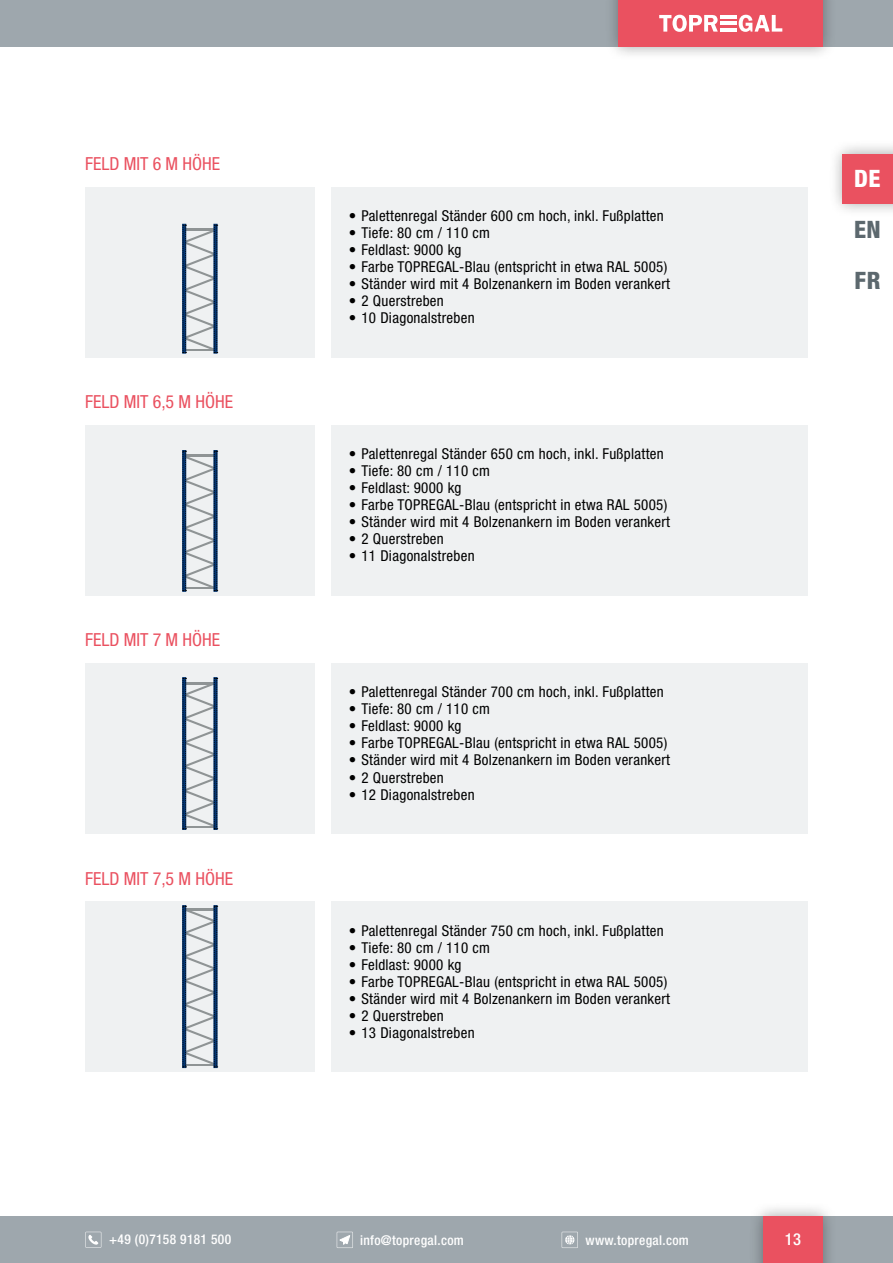
<style>
.page{position:relative;width:893px;height:1263px;background:#fff}
.page>*{position:absolute;margin:0;border:0;box-sizing:border-box;transform-origin:0 0}
.t1{font:800 condensed 24px/51px "Helvetica Neue LT Pro";color:#5c686e}
.t2{font:800 condensed 24px "Helvetica Neue LT Pro";color:#fff}
.t3{font:condensed 18px "Helvetica Neue LT Pro";color:#ea5160}
.t4{font:500 condensed 16.5px "Helvetica Neue LT Pro";color:#fff}
.t5{font:condensed 15px "Helvetica Neue LT Pro";letter-spacing:.02em;color:#000}
.t6{font:500 condensed 13.5px "Helvetica Neue LT Pro";letter-spacing:.025em;color:#fff}
</style>
<div class="page">
<div style="left:0;top:1216px;width:893px;height:47px;background:#9ea7ad"></div>
<svg style="left:562px;top:1232px;width:16px;height:16px"></svg>
<svg style="left:337px;top:1232px;width:16px;height:16px"></svg>
<svg style="left:85px;top:1232px;width:16px;height:16px"></svg>
<div style="left:0;top:0;width:893px;height:47px;background:#9ea7ad"></div>
<div style="left:604px;top:0;width:233px;height:61px;background:#000;opacity:.35"></div>
<div style="left:619px;top:0;width:204px;height:47px;background:#ea5160"></div>
<div style="left:749px;top:1202px;width:88px;height:61px;background:#000;opacity:.35"></div>
<div style="left:763px;top:1216px;width:60px;height:47px;background:#ea5160"></div>
<div style="left:829px;top:139px;width:64px;height:78px;background:#000;opacity:.35"></div>
<div style="left:843px;top:154px;width:50px;height:49px;background:#ea5160"></div>
<svg style="left:659px;top:15px;width:59px;height:17px"></svg>
<svg style="left:739px;top:15px;width:43px;height:17px"></svg>
<hr style="left:720px;top:15px;width:16px;height:3px;background:#fff">
<hr style="left:720px;top:22px;width:16px;height:3px;background:#fff">
<hr style="left:720px;top:28px;width:16px;height:4px;background:#fff">
<div style="left:85px;top:187px;width:230px;height:170px;background:#eff1f2"></div>
<div style="left:85px;top:425px;width:230px;height:170px;background:#eff1f2"></div>
<div style="left:85px;top:663px;width:230px;height:170px;background:#eff1f2"></div>
<div style="left:85px;top:901px;width:230px;height:171px;background:#eff1f2"></div>
<div style="left:332px;top:187px;width:476px;height:170px;background:#eff1f2"></div>
<div style="left:332px;top:425px;width:476px;height:170px;background:#eff1f2"></div>
<div style="left:332px;top:663px;width:476px;height:170px;background:#eff1f2"></div>
<div style="left:332px;top:901px;width:476px;height:171px;background:#eff1f2"></div>
<div style="left:214px;top:905px;width:3px;height:163px;background:#033572;border:1px solid #033572"></div>
<svg style="left:182px;top:905px;width:4px;height:163px"></svg>
<svg style="left:183px;top:906px;width:35px;height:161px"></svg>
<div style="left:214px;top:677px;width:3px;height:153px;background:#033572;border:1px solid #033572"></div>
<svg style="left:182px;top:677px;width:4px;height:153px"></svg>
<svg style="left:183px;top:678px;width:35px;height:151px"></svg>
<div style="left:214px;top:450px;width:3px;height:142px;background:#033572;border:1px solid #033572"></div>
<svg style="left:182px;top:450px;width:4px;height:142px"></svg>
<svg style="left:183px;top:451px;width:35px;height:140px"></svg>
<div style="left:214px;top:224px;width:3px;height:130px;background:#033572;border:1px solid #033572"></div>
<svg style="left:182px;top:224px;width:4px;height:130px"></svg>
<svg style="left:183px;top:225px;width:35px;height:128px"></svg>
<p class="t3" style="left:85px;top:153px;width:137px">FELD MIT 6 M HÖHE</p>
<p class="t3" style="left:85px;top:391px;width:150px">FELD MIT 6,5 M HÖHE</p>
<p class="t3" style="left:85px;top:629px;width:137px">FELD MIT 7 M HÖHE</p>
<p class="t3" style="left:85px;top:867px;width:150px">FELD MIT 7,5 M HÖHE</p>
<p class="t5" style="left:349px;top:207px;width:317px">• Palettenregal Ständer 600 cm hoch, inkl. Fußplatten</p>
<p class="t5" style="left:349px;top:224px;width:143px">• Tiefe: 80 cm / 110 cm</p>
<p class="t5" style="left:349px;top:241px;width:114px">• Feldlast: 9000 kg</p>
<p class="t5" style="left:349px;top:258px;width:320px">• Farbe TOPREGAL-Blau (entspricht in etwa RAL 5005)</p>
<p class="t5" style="left:349px;top:275px;width:323px">• Ständer wird mit 4 Bolzenankern im Boden verankert</p>
<p class="t5" style="left:349px;top:292px;width:97px">• 2 Querstreben</p>
<p class="t5" style="left:349px;top:309px;width:127px">• 10 Diagonalstreben</p>
<p class="t5" style="left:349px;top:445px;width:317px">• Palettenregal Ständer 650 cm hoch, inkl. Fußplatten</p>
<p class="t5" style="left:349px;top:462px;width:143px">• Tiefe: 80 cm / 110 cm</p>
<p class="t5" style="left:349px;top:479px;width:114px">• Feldlast: 9000 kg</p>
<p class="t5" style="left:349px;top:496px;width:320px">• Farbe TOPREGAL-Blau (entspricht in etwa RAL 5005)</p>
<p class="t5" style="left:349px;top:513px;width:323px">• Ständer wird mit 4 Bolzenankern im Boden verankert</p>
<p class="t5" style="left:349px;top:530px;width:97px">• 2 Querstreben</p>
<p class="t5" style="left:349px;top:547px;width:127px">• 11 Diagonalstreben</p>
<p class="t5" style="left:349px;top:683px;width:317px">• Palettenregal Ständer 700 cm hoch, inkl. Fußplatten</p>
<p class="t5" style="left:349px;top:700px;width:143px">• Tiefe: 80 cm / 110 cm</p>
<p class="t5" style="left:349px;top:717px;width:114px">• Feldlast: 9000 kg</p>
<p class="t5" style="left:349px;top:734px;width:320px">• Farbe TOPREGAL-Blau (entspricht in etwa RAL 5005)</p>
<p class="t5" style="left:349px;top:751px;width:323px">• Ständer wird mit 4 Bolzenankern im Boden verankert</p>
<p class="t5" style="left:349px;top:768px;width:97px">• 2 Querstreben</p>
<p class="t5" style="left:349px;top:785px;width:127px">• 12 Diagonalstreben</p>
<p class="t5" style="left:349px;top:921px;width:317px">• Palettenregal Ständer 750 cm hoch, inkl. Fußplatten</p>
<p class="t5" style="left:349px;top:938px;width:143px">• Tiefe: 80 cm / 110 cm</p>
<p class="t5" style="left:349px;top:955px;width:114px">• Feldlast: 9000 kg</p>
<p class="t5" style="left:349px;top:972px;width:320px">• Farbe TOPREGAL-Blau (entspricht in etwa RAL 5005)</p>
<p class="t5" style="left:349px;top:989px;width:323px">• Ständer wird mit 4 Bolzenankern im Boden verankert</p>
<p class="t5" style="left:349px;top:1006px;width:97px">• 2 Querstreben</p>
<p class="t5" style="left:349px;top:1023px;width:127px">• 13 Diagonalstreben</p>
<h1 class="t2" style="left:854px;top:164px;width:28px">DE</h1>
<h1 class="t1" style="left:854px;top:204px;width:28px">EN<br>FR</h1>
<p class="t6" style="left:109px;top:1231px;width:123px">+49 (0)7158 9181 500</p>
<p class="t6" style="left:360px;top:1232px;width:105px">info@topregal.com</p>
<p class="t6" style="left:585px;top:1232px;width:105px">www.topregal.com</p>
<p class="t4" style="left:785px;top:1229px;width:18px">13</p>
</div>
